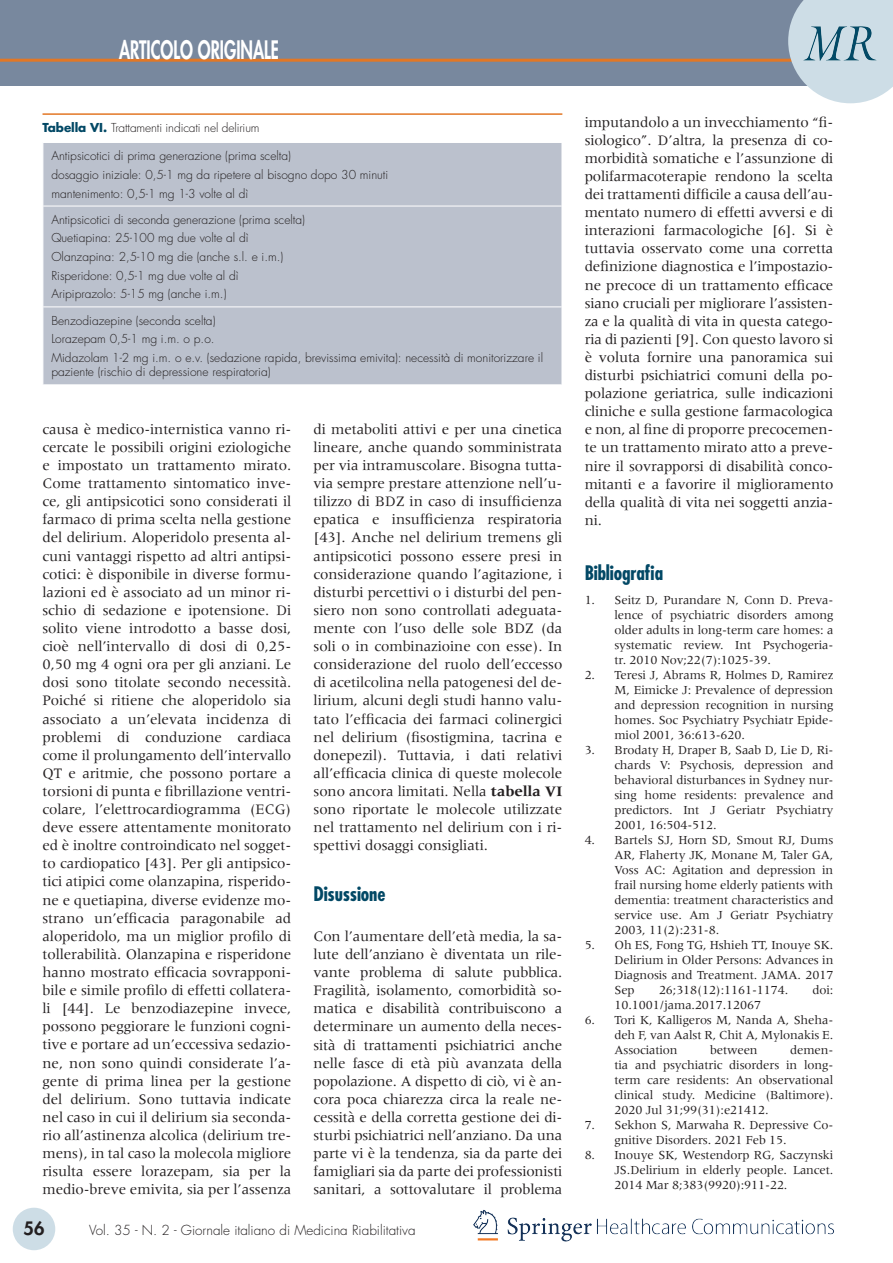
<style>
.page{position:relative;width:893px;height:1263px;background:#fff}
.page>*{position:absolute;margin:0;border:0;box-sizing:border-box;transform-origin:0 0}
.t1{font:800 24.75px "Futura";color:#fff;scale:.67 1}
.t2{font:700 condensed 19.5px "Futura";letter-spacing:-.01em;color:#024865}
.t3{font:800 18px "Futura";color:#231f20}
.t4{font:15px/18.1px "Meridien";letter-spacing:-.005em;color:#231f20;text-align:justify}
.t5{font:300 13.5px "Futura";color:#231f20}
.t6{font:12.75px/15px "Meridien";letter-spacing:-.01em;color:#231f20;text-align:justify}
.t7{font:300 12px/18.6px "Futura";color:#231f20}
.s1{font-weight:700;color:#024865}
.s2{font-weight:700}
</style>
<div class="page">
<div style="left:0;top:0;width:893px;height:85px;background:#78889e"></div>
<hr style="left:0;top:59px;width:804px;height:3px;background:#e27725">
<svg style="left:788px;top:0;width:105px;height:103px;background:#c1d2dc"></svg>
<img style="left:473px;top:1210px;width:361px;height:32px">
<div style="left:13px;top:1208px;width:42px;height:42px;background:#cddde6;border-radius:50%"></div>
<hr style="left:43px;top:113px;width:519px;height:2px;background:#e27725">
<div style="left:44px;top:143px;width:518px;height:241px;background:#bbc1cd"></div>
<hr style="left:43px;top:206px;width:519px;height:1px;background:#fff">
<hr style="left:43px;top:306px;width:519px;height:1px;background:#fff">
<h1 class="t1" style="left:119px;top:33px;width:240px">ARTICOLO ORIGINALE</h1>
<p class="t7" style="left:43px;top:118px;width:219px"><span class="s1">Tabella VI.</span> Trattamenti indicati nel delirium</p>
<p class="t7" style="left:51px;top:147px;width:338px">Antipsicotici di prima generazione (prima scelta)<br>dosaggio iniziale: 0,5-1 mg da ripetere al bisogno dopo 30 minuti mantenimento: 0,5-1 mg 1-3 volte al dì</p>
<p class="t7" style="left:51px;top:210px;width:255px">Antipsicotici di seconda generazione (prima scelta)<br>Quetiapina: 25-100 mg due volte al dì Olanzapina: 2,5-10 mg die (anche s.l. e i.m.)<br>Risperidone: 0,5-1 mg due volte al dì Aripiprazolo: 5-15 mg (anche i.m.)</p>
<p class="t7" style="left:51px;top:311px;width:493px">Benzodiazepine (seconda scelta)<br>Lorazepam 0,5-1 mg i.m. o p.o.<br>Midazolam 1-2 mg i.m. o e.v. (sedazione rapida, brevissima emivita): necessità di monitorizzare il</p>
<p class="t7" style="left:51px;top:363px;width:221px">paziente (rischio di depressione respiratoria)</p>
<p class="t4" style="left:43px;top:420px;width:250px">causa è medico-internistica vanno ri&shy;cercate le possibili origini eziologiche e impostato un trattamento mirato.<br>Come trattamento sintomatico inve&shy;ce, gli antipsicotici sono considerati il farmaco di prima scelta nella gestione del delirium. Aloperidolo presenta al&shy;cuni vantaggi rispetto ad altri antipsi&shy;cotici: è disponibile in diverse formu&shy;lazioni ed è associato ad un minor ri&shy;schio di sedazione e ipotensione. Di solito viene introdotto a basse dosi, cioè nell’intervallo di dosi di 0,25- 0,50 mg 4 ogni ora per gli anziani. Le dosi sono titolate secondo necessità.<br>Poiché si ritiene che aloperidolo sia associato a un’elevata incidenza di problemi di conduzione cardiaca come il prolungamento dell’intervallo QT e aritmie, che possono portare a torsioni di punta e fibrillazione ventri&shy;colare, l’elettrocardiogramma (ECG) deve essere attentamente monitorato ed è inoltre controindicato nel sogget&shy;to cardiopatico [43]. Per gli antipsico&shy;tici atipici come olanzapina, risperido&shy;ne e quetiapina, diverse evidenze mo&shy;strano un’efficacia paragonabile ad aloperidolo, ma un miglior profilo di tollerabilità. Olanzapina e risperidone hanno mostrato efficacia sovrapponi&shy;bile e simile profilo di effetti collatera&shy;li [44]. Le benzodiazepine invece, possono peggiorare le funzioni cogni&shy;tive e portare ad un’eccessiva sedazio&shy;ne, non sono quindi considerate l’a&shy;gente di prima linea per la gestione del delirium. Sono tuttavia indicate nel caso in cui il delirium sia seconda&shy;rio all’astinenza alcolica (delirium tre&shy;mens), in tal caso la molecola migliore risulta essere lorazepam, sia per la medio-breve emivita, sia per l’assenza</p>
<p class="t4" style="left:314px;top:420px;width:250px">di metaboliti attivi e per una cinetica lineare, anche quando somministrata per via intramuscolare. Bisogna tutta&shy;via sempre prestare attenzione nell’u&shy;tilizzo di BDZ in caso di insufficienza epatica e insufficienza respiratoria [43]. Anche nel delirium tremens gli antipsicotici possono essere presi in considerazione quando l’agitazione, i disturbi percettivi o i disturbi del pen&shy;siero non sono controllati adeguata&shy;mente con l’uso delle sole BDZ (da soli o in combinazioine con esse). In considerazione del ruolo dell’eccesso di acetilcolina nella patogenesi del de&shy;lirium, alcuni degli studi hanno valu&shy;tato l’efficacia dei farmaci colinergici nel delirium (fisostigmina, tacrina e donepezil). Tuttavia, i dati relativi all’efficacia clinica di queste molecole sono ancora limitati. Nella <span class="s2">tabella VI </span>sono riportate le molecole utilizzate nel trattamento nel delirium con i ri&shy;spettivi dosaggi consigliati.</p>
<h2 class="t2" style="left:314px;top:882px;width:73px">Disussione</h2>
<p class="t4" style="left:314px;top:927px;width:250px">Con l’aumentare dell’età media, la sa&shy;lute dell’anziano è diventata un rile&shy;vante problema di salute pubblica.<br>Fragilità, isolamento, comorbidità so&shy;matica e disabilità contribuiscono a determinare un aumento della neces&shy;sità di trattamenti psichiatrici anche nelle fasce di età più avanzata della popolazione. A dispetto di ciò, vi è an&shy;cora poca chiarezza circa la reale ne&shy;cessità e della corretta gestione dei di&shy;sturbi psichiatrici nell’anziano. Da una parte vi è la tendenza, sia da parte dei famigliari sia da parte dei professionisti sanitari, a sottovalutare il problema</p>
<p class="t3" style="left:24px;top:1216px;width:22px">56</p>
<p class="t5" style="left:89px;top:1221px;width:328px">Vol. 35 - N. 2 - Giornale italiano di Medicina Riabilitativa</p>
<p class="t4" style="left:585px;top:113px;width:250px">imputandolo a un invecchiamento “fi&shy;siologico”. D’altra, la presenza di co&shy;morbidità somatiche e l’assunzione di polifarmacoterapie rendono la scelta dei trattamenti difficile a causa dell’au&shy;mentato numero di effetti avversi e di interazioni farmacologiche [6]. Si è tuttavia osservato come una corretta definizione diagnostica e l’impostazio&shy;ne precoce di un trattamento efficace siano cruciali per migliorare l’assisten&shy;za e la qualità di vita in questa catego&shy;ria di pazienti [9]. Con questo lavoro si è voluta fornire una panoramica sui disturbi psichiatrici comuni della po&shy;polazione geriatrica, sulle indicazioni cliniche e sulla gestione farmacologica e non, al fine di proporre precocemen&shy;te un trattamento mirato atto a preve&shy;nire il sovrapporsi di disabilità conco&shy;mitanti e a favorire il miglioramento della qualità di vita nei soggetti anzia&shy;ni.</p>
<h2 class="t2" style="left:585px;top:561px;width:80px">Bibliografia</h2>
<p class="t6" style="left:614px;top:592px;width:220px;text-indent:-30px">1. Seitz D, Purandare N, Conn D. Preva&shy;lence of psychiatric disorders among older adults in long-term care homes: a systematic review. Int Psychogeria&shy;tr. 2010 Nov;22(7):1025-39.</p>
<p class="t6" style="left:614px;top:667px;width:221px;text-indent:-30px">2. Teresi J, Abrams R, Holmes D, Ramirez M, Eimicke J: Prevalence of depression and depression recognition in nursing homes. Soc Psychiatry Psychiatr Epide&shy;miol 2001, 36:613-620.</p>
<p class="t6" style="left:614px;top:742px;width:220px;text-indent:-30px">3. Brodaty H, Draper B, Saab D, Lie D, Ri&shy;chards V: Psychosis, depression and behavioral disturbances in Sydney nur&shy;sing home residents: prevalence and predictors. Int J Geriatr Psychiatry 2001, 16:504-512.</p>
<p class="t6" style="left:614px;top:832px;width:221px;text-indent:-30px">4. Bartels SJ, Horn SD, Smout RJ, Dums AR, Flaherty JK, Monane M, Taler GA, Voss AC: Agitation and depression in frail nursing home elderly patients with dementia: treatment characteristics and service use. Am J Geriatr Psychiatry 2003, 11(2):231-8.</p>
<p class="t6" style="left:614px;top:937px;width:221px;text-indent:-30px">5. Oh ES, Fong TG, Hshieh TT, Inouye SK.<br>Delirium in Older Persons: Advances in Diagnosis and Treatment. JAMA. 2017<br>Sep</p>
<p class="t6" style="left:659px;top:982px;width:131px">26;318(12):1161-1174.</p>
<p class="t6" style="left:812px;top:982px;width:22px">doi:</p>
<p class="t6" style="left:614px;top:997px;width:148px">10.1001/jama.2017.12067</p>
<p class="t6" style="left:614px;top:1012px;width:221px;text-indent:-30px">6. Tori K, Kalligeros M, Nanda A, Sheha&shy;deh F, van Aalst R, Chit A, Mylonakis E.<br>Association</p>
<p class="t6" style="left:614px;top:1042px;width:220px;text-indent:176px">demen&shy;tia and psychiatric disorders in long&shy;term care residents: An observational clinical study. Medicine (Baltimore).<br>2020 Jul 31;99(31):e21412.</p>
<p class="t6" style="left:614px;top:1117px;width:220px;text-indent:-30px">7. Sekhon S, Marwaha R. Depressive Co&shy;gnitive Disorders. 2021 Feb 15.</p>
<p class="t6" style="left:614px;top:1147px;width:220px;text-indent:-30px">8. Inouye SK, Westendorp RG, Saczynski JS.Delirium in elderly people. Lancet.<br>2014 Mar 8;383(9920):911-22.</p>
<p class="t6" style="left:710px;top:1042px;width:49px">between</p>
</div>
